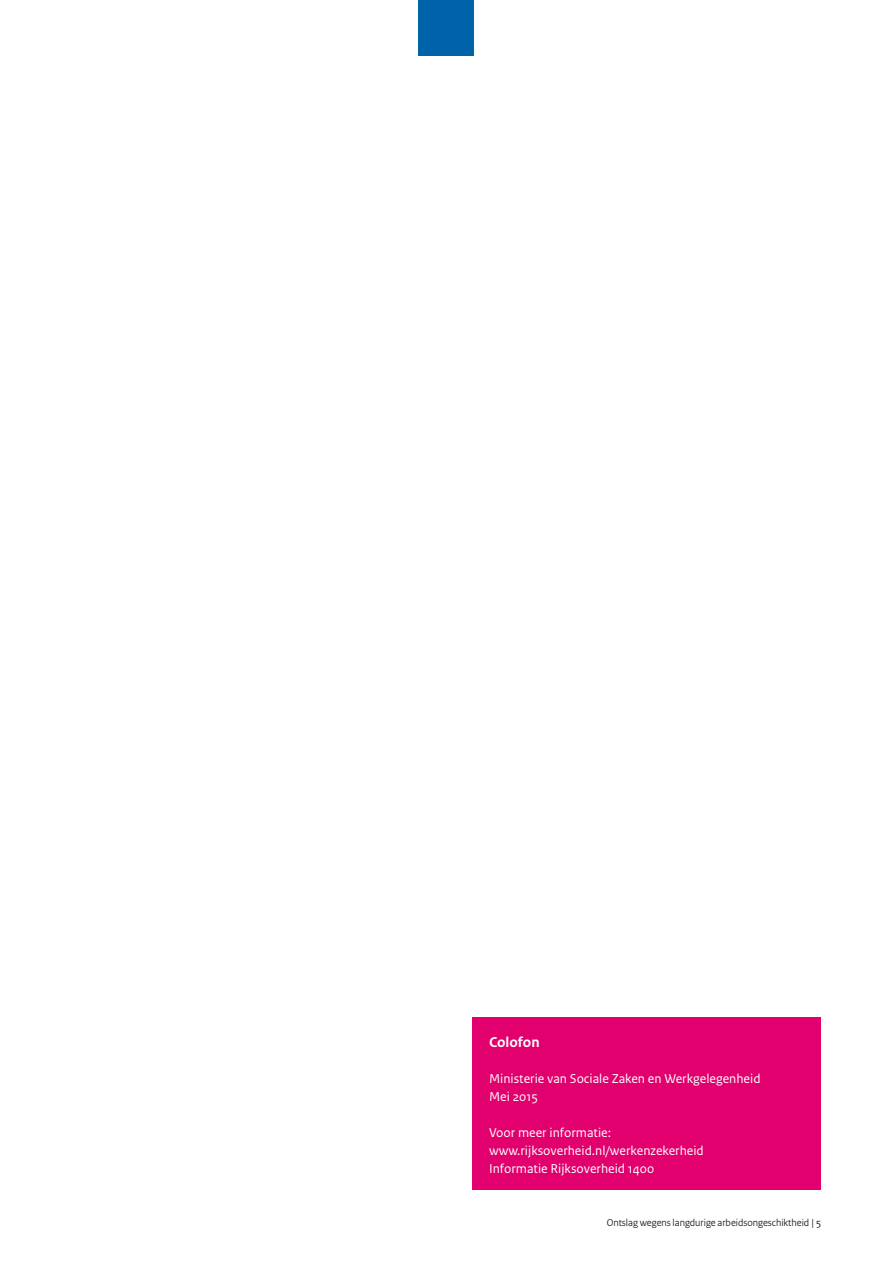
<style>
.page{position:relative;width:893px;height:1263px;background:#fff}
.page>*{position:absolute;margin:0;border:0;box-sizing:border-box;transform-origin:0 0}
.t1{font:700 15px "Rijksoverheid Sans Text";color:#fff}
.t2{font:13.5px/18px "Rijksoverheid Sans Text";color:#fff}
.t3{font:10.5px "Rijksoverheid Sans Heading";color:#1d1d1b}
.s1{font-family:"Rijksoverheid Sans Text"}
</style>
<div class="page">
<div style="left:472px;top:1018px;width:349px;height:172px;background:#e1006d"></div>
<div style="left:419px;top:0;width:55px;height:55px;background:#0062a8"></div>
<p class="t1" style="left:489px;top:1033px;width:52px">Colofon</p>
<p class="t2" style="left:489px;top:1070px;width:273px">Ministerie van Sociale Zaken en Werkgelegenheid<br>Mei 2015</p>
<p class="t2" style="left:489px;top:1124px;width:216px">Voor meer informatie: www.rijksoverheid.nl/werkenzekerheid<br>Informatie Rijksoverheid 1400</p>
<p class="t3" style="left:607px;top:1216px;width:216px">Ontslag wegens langdurige arbeidsongeschiktheid <span class="s1">| 5</span></p>
</div>
